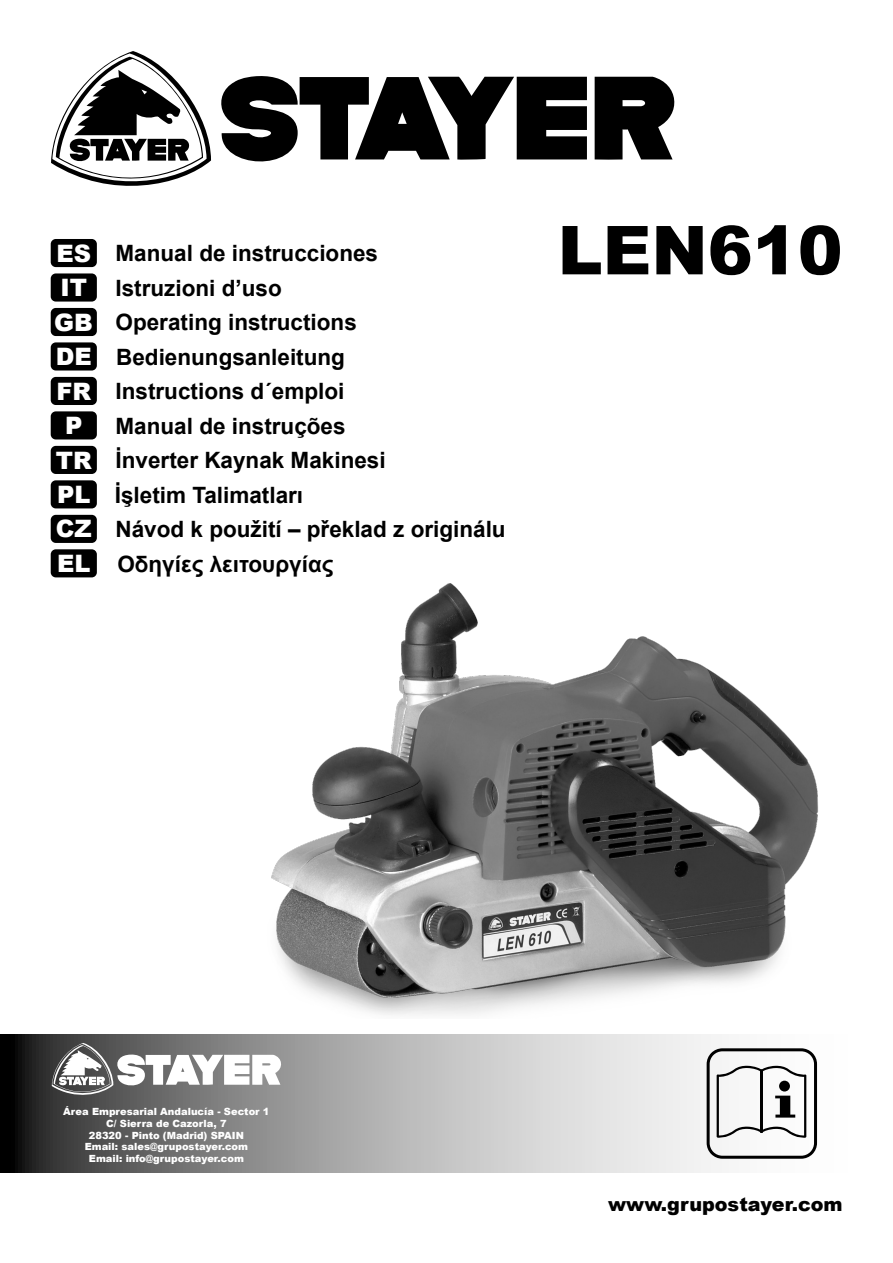
<style>
.page{position:relative;width:893px;height:1263px;background:#fff}
.page>*{position:absolute;margin:0;border:0;box-sizing:border-box;transform-origin:0 0}
.t1{font:900 67.5px "Arial";color:#000}
.t2{font:900 24px "Arial";color:#fff}
.t3{font:700 22.5px "Arial";color:#000}
.t4{font:900 19.2px "Arial";color:#000}
.t5{font:900 9.9px/11.9px "Arial";color:#fff;text-align:center}
.s1{font-weight:900;font-size:24px;color:#fff}
</style>
<div class="page">
<svg style="left:0;top:1034px;width:818px;height:139px;background:#a9a9a9"></svg>
<svg style="left:707px;top:1048px;width:110px;height:111px"></svg>
<svg style="left:52px;top:1043px;width:232px;height:58px"></svg>
<svg style="left:595px;top:77px;width:80px;height:83px"></svg>
<svg style="left:51px;top:51px;width:536px;height:135px"></svg>
<img style="left:271px;top:583px;width:548px;height:432px">
<div style="left:51px;top:515px;width:46px;height:28px;background:#000;border-radius:5px"></div>
<div style="left:51px;top:480px;width:46px;height:28px;background:#000;border-radius:5px"></div>
<div style="left:51px;top:446px;width:46px;height:28px;background:#000;border-radius:5px"></div>
<div style="left:51px;top:411px;width:46px;height:28px;background:#000;border-radius:5px"></div>
<div style="left:51px;top:377px;width:46px;height:28px;background:#000;border-radius:5px"></div>
<div style="left:51px;top:342px;width:46px;height:28px;background:#000;border-radius:5px"></div>
<div style="left:51px;top:308px;width:46px;height:28px;background:#000;border-radius:5px"></div>
<div style="left:51px;top:273px;width:46px;height:29px;background:#000;border-radius:5px"></div>
<div style="left:51px;top:239px;width:46px;height:28px;background:#000;border-radius:5px"></div>
<div style="left:51px;top:549px;width:46px;height:28px;background:#000;border-radius:5px"></div>
<p class="t3" style="left:56px;top:237px;width:323px"><span class="s1">ES</span> Manual de instrucciones</p>
<p class="t3" style="left:60px;top:272px;width:223px"><span class="s1">IT</span> Istruzioni d’uso</p>
<p class="t3" style="left:54px;top:306px;width:304px"><span class="s1">GB</span> Operating instructions</p>
<p class="t3" style="left:56px;top:341px;width:291px"><span class="s1">DE</span> Bedienungsanleitung</p>
<p class="t3" style="left:56px;top:375px;width:289px"><span class="s1">FR</span> Instructions d´emploi</p>
<p class="t2" style="left:65px;top:408px;width:19px">P</p>
<p class="t3" style="left:116px;top:410px;width:232px">Manual de instruções</p>
<p class="t3" style="left:56px;top:444px;width:331px"><span class="s1">TR</span> İnverter Kaynak Makinesi</p>
<p class="t3" style="left:57px;top:479px;width:248px"><span class="s1">PL</span> İşletim Talimatları</p>
<p class="t3" style="left:56px;top:513px;width:451px"><span class="s1">CZ</span> Návod k použití – překlad z originálu</p>
<p class="t3" style="left:57px;top:548px;width:278px"><span class="s1">EL</span> Οδηγίες λειτουργίας</p>
<h1 class="t1" style="left:558px;top:201px;width:287px">LEN610</h1>
<p class="t5" style="left:63px;top:1105px;width:208px">Área Empresarial Andalucía - Sector 1<br>C/ Sierra de Cazorla, 7<br>28320 - Pinto (Madrid) SPAIN<br>Email: sales@grupostayer.com<br>Email: info@grupostayer.com</p>
<p class="t4" style="left:608px;top:1190px;width:236px">www.grupostayer.com</p>
</div>
